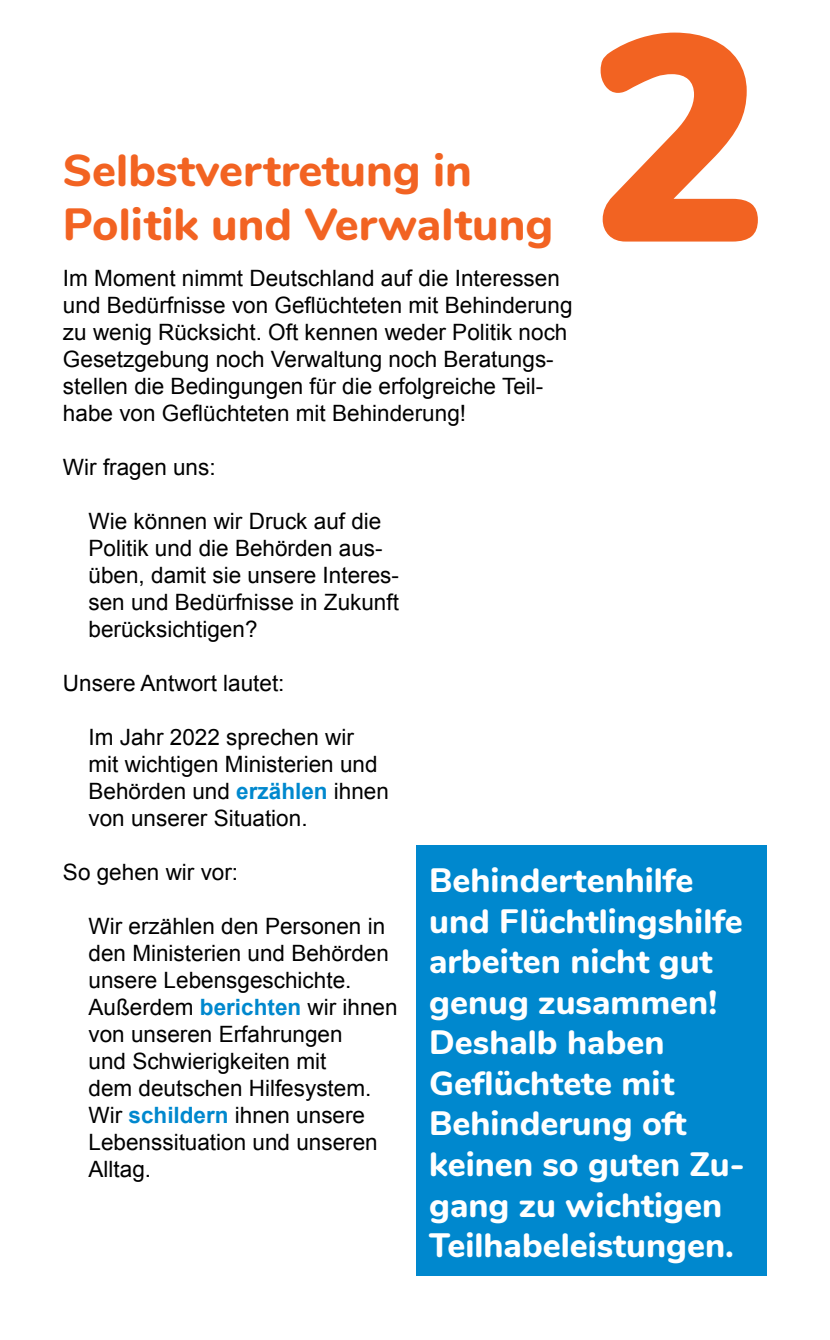
<style>
.page{position:relative;width:830px;height:1340px;background:#fff}
.page>*{position:absolute;margin:0;border:0;box-sizing:border-box;transform-origin:0 0}
.Nummer{font:900 292.5px "Nunito";color:#f26322}
.t1{font:800 45px/54px "Nunito";color:#f26322}
.H{font:800 33.75px/40.5px "Nunito";color:#fff}
.p_eingerückt{font:22.5px/27px "Arial";color:#000}
.s1{font-weight:700;color:#0088ce}
</style>
<div class="page">
<div style="left:416px;top:845px;width:350px;height:431px;background:#0088ce"></div>
<h3 class="t1" style="left:63px;top:141px;width:491px">Selbstvertretung in<br>Politik und Verwaltung</h3>
<p class="p_eingerückt" style="left:63px;top:265px;width:511px">Im Moment nimmt Deutschland auf die Interessen und Bedürfnisse von Geflüchteten mit Behinderung</p>
<h2 class="Nummer" style="left:589px;top:-77px;width:177px">2</h2>
<p class="p_eingerückt" style="left:63px;top:319px;width:505px">zu wenig Rücksicht. Oft kennen weder Politik noch Gesetzgebung noch Verwaltung noch Beratungs&shy;stellen die Bedingungen für die erfolgreiche Teil&shy;habe von Geflüchteten mit Behinderung!</p>
<p class="p_eingerückt" style="left:63px;top:454px;width:154px">Wir fragen uns:</p>
<p class="p_eingerückt" style="left:88px;top:508px;width:312px">Wie können wir Druck auf die<br>Politik und die Behörden aus&shy;üben, damit sie unsere Interes&shy;sen und Bedürfnisse in Zukunft berücksichtigen?</p>
<p class="p_eingerückt" style="left:63px;top:670px;width:223px">Unsere Antwort lautet:</p>
<p class="p_eingerückt" style="left:88px;top:724px;width:302px">Im Jahr 2022 sprechen wir mit wichtigen Ministerien und<br>Behörden und <span class="s1">erzählen</span> ihnen von unserer Situation.</p>
<p class="p_eingerückt" style="left:63px;top:859px;width:177px">So gehen wir vor:</p>
<p class="p_eingerückt" style="left:88px;top:913px;width:310px">Wir erzählen den Personen in den Ministerien und Behörden unsere Lebensgeschichte.<br>Außerdem <span class="s1">berichten</span> wir ihnen von unseren Erfahrungen<br>und Schwierigkeiten mit<br>dem deutschen Hilfesystem.<br>Wir <span class="s1">schildern</span> ihnen unsere<br>Lebenssituation und unseren<br>Alltag.</p>
<p class="H" style="left:429px;top:858px;width:317px">Behindertenhilfe und Flüchtlingshilfe arbeiten nicht gut genug zusammen!<br>Deshalb haben<br>Geflüchtete mit<br>Behinderung oft keinen so guten Zu&shy;gang zu wichtigen<br>Teilhabeleistungen.</p>
</div>
